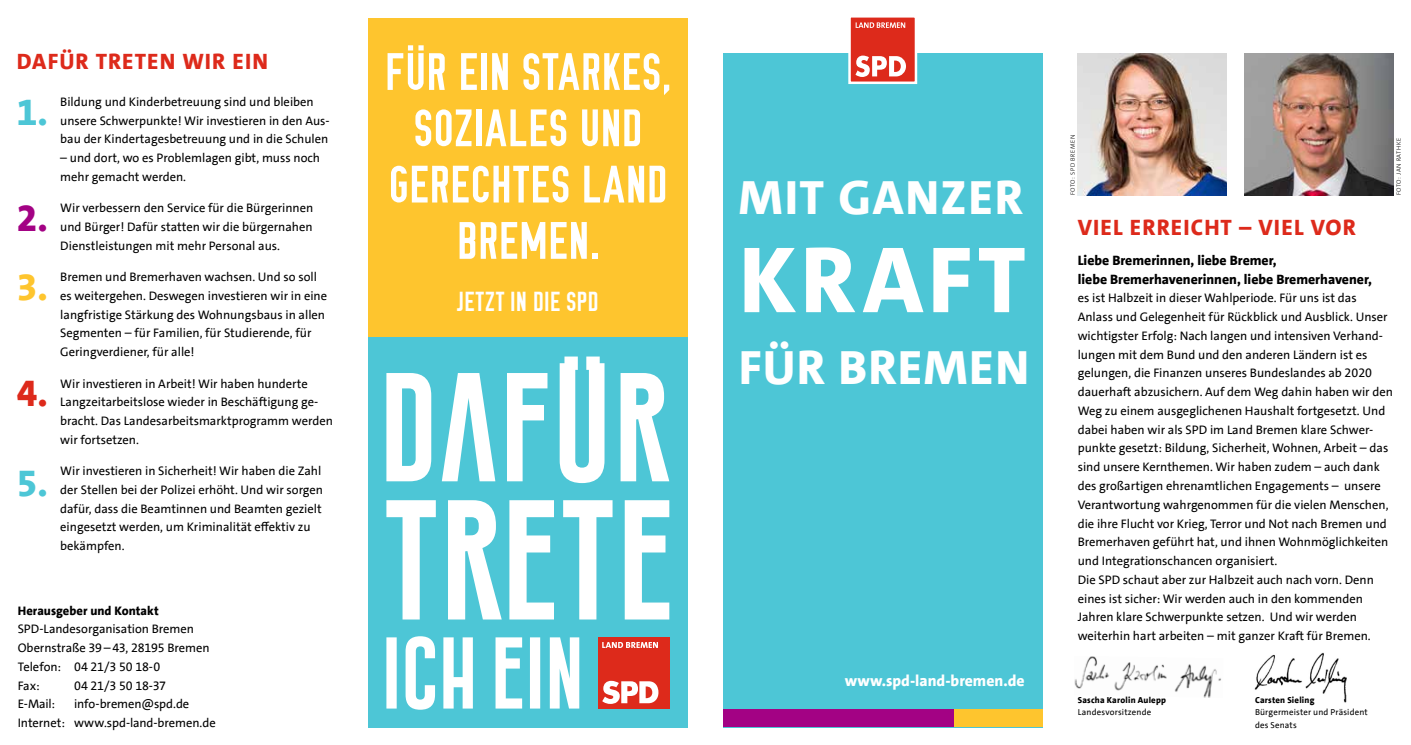
<style>
.page{position:relative;width:1411px;height:745px;background:#fff}
.page>*{position:absolute;margin:0;border:0;box-sizing:border-box;transform-origin:0 0}
.t1{font:800 95px "SPD The Sans";letter-spacing:.05em;color:#fff}
.t2{font:52.5px/56.2px "OSP DIN";letter-spacing:.02em;color:#fff;text-align:center}
.t3{font:800 48.75px "SPD The Sans";letter-spacing:.03em;color:#fff}
.t4{font:800 37.5px "SPD The Sans";color:#4dc6d6}
.t5{font:800 37.5px "SPD The Sans";color:#a30284}
.t6{font:800 37.5px "SPD The Sans";color:#fec52e}
.t7{font:800 37.5px "SPD The Sans";color:#dd2a1b}
.t8{font:27.5px "OSP DIN";letter-spacing:.02em;color:#fff}
.t9{font:800 22.5px "SPD The Sans";letter-spacing:.05em;color:#dd2a1b}
.t10{font:800 15.62px "SPD The Sans";color:#fff}
.t11{font:800 13.75px/18.8px "SPD The Sans";color:#000}
.t12{font:12.5px/18.8px "SPD The Sans";color:#000}
.t13{font:800 12.5px "SPD The Sans";letter-spacing:.005em;color:#000}
.t14{font:8.75px/12.5px "SPD The Sans";letter-spacing:.02em;color:#000}
.t15{font:800 8.75px "SPD The Sans";letter-spacing:.025em;color:#000}
.t16{font:300 6.25px "The Sans B3";letter-spacing:.075em;color:#000}
</style>
<div class="page">
<img style="left:1254px;top:652px;width:93px;height:51px">
<div style="left:369px;top:18px;width:318px;height:354px;background:#fec52e"></div>
<div style="left:723px;top:53px;width:319px;height:673px;background:#4dc6d6"></div>
<img style="left:1077px;top:53px;width:149px;height:142px">
<img style="left:1244px;top:53px;width:149px;height:142px">
<div style="left:369px;top:337px;width:318px;height:389px;background:#4dc6d6"></div>
<div style="left:723px;top:709px;width:319px;height:17px;background:#fec52e"></div>
<div style="left:723px;top:709px;width:230px;height:17px;background:#a30284"></div>
<svg style="left:848px;top:17px;width:70px;height:67px;background:#e5675c"></svg>
<svg style="left:386px;top:500px;width:283px;height:119px"></svg>
<div style="left:598px;top:637px;width:71px;height:71px;background:#dd2a1b"></div>
<svg style="left:602px;top:680px;width:56px;height:23px"></svg>
<svg style="left:602px;top:642px;width:56px;height:5px"></svg>
<svg style="left:386px;top:636px;width:193px;height:73px"></svg>
<svg style="left:386px;top:356px;width:283px;height:127px"></svg>
<img style="left:1074px;top:656px;width:147px;height:41px">
<h3 class="t9" style="left:17px;top:47px;width:252px">DAFÜR TRETEN WIR EIN</h3>
<h3 class="t4" style="left:17px;top:88px;width:33px">1.</h3>
<h3 class="t5" style="left:17px;top:194px;width:33px">2.</h3>
<h3 class="t6" style="left:17px;top:263px;width:33px">3.</h3>
<h3 class="t7" style="left:17px;top:369px;width:33px">4.</h3>
<h3 class="t4" style="left:17px;top:459px;width:33px">5.</h3>
<p class="t12" style="left:60px;top:92px;width:271px">Bildung und Kinderbetreuung sind und bleiben unsere Schwerpunkte! Wir investieren in den Aus&shy;bau der Kindertagesbetreuung und in die Schulen</p>
<p class="t12" style="left:60px;top:149px;width:261px">– und dort, wo es Problemlagen gibt, muss noch mehr gemacht werden.</p>
<p class="t12" style="left:60px;top:199px;width:254px;text-align:justify">Wir verbessern den Service für die Bürgerinnen und Bürger! Dafür statten wir die bürgernahen Dienstleistungen mit mehr Personal aus.</p>
<p class="t12" style="left:60px;top:267px;width:268px">Bremen und Bremerhaven wachsen. Und so soll es weitergehen. Deswegen investieren wir in eine langfristige Stärkung des Wohnungsbaus in allen Segmenten – für Familien, für Studierende, für Geringverdiener, für alle!</p>
<p class="t12" style="left:60px;top:374px;width:274px">Wir investieren in Arbeit! Wir haben hunderte Langzeitarbeitslose wieder in Beschäftigung ge&shy;bracht. Das Landesarbeitsmarktprogramm werden wir fortsetzen.</p>
<p class="t12" style="left:60px;top:461px;width:264px">Wir investieren in Sicherheit! Wir haben die Zahl der Stellen bei der Polizei erhöht. Und wir sorgen dafür, dass die Beamtinnen und Beamten gezielt eingesetzt werden, um Kriminalität effektiv zu bekämpfen.</p>
<p class="t13" style="left:18px;top:602px;width:143px">Herausgeber und Kontakt</p>
<p class="t12" style="left:18px;top:619px;width:193px">SPD-Landesorganisation Bremen<br>Obernstraße 39 – 43, 28195 Bremen<br>Telefon: 04 21/3 50 18-0<br>Fax:</p>
<p class="t12" style="left:74px;top:675px;width:94px">04 21/3 50 18-37</p>
<p class="t12" style="left:18px;top:694px;width:199px;text-indent:56px">info-bremen@spd.de<br>Internet: www.spd-land-bremen.de</p>
<p class="t12" style="left:18px;top:694px;width:39px">E-Mail:</p>
<h2 class="t2" style="left:385px;top:45px;width:288px">FÜR EIN STARKES,<br>SOZIALES UND<br>GERECHTES LAND<br>BREMEN.</h2>
<h3 class="t8" style="left:458px;top:288px;width:142px">JETZT IN DIE SPD</h3>
<h3 class="t3" style="left:738px;top:166px;width:286px">MIT GANZER</h3>
<h1 class="t1" style="left:738px;top:219px;width:288px">KRAFT</h1>
<h3 class="t3" style="left:738px;top:336px;width:291px">FÜR BREMEN</h3>
<p class="t10" style="left:844px;top:669px;width:181px">www.spd-land-bremen.de</p>
<p class="t16" style="left:1069px;top:195px;width:62px;rotate:-90deg">FOTO: SPD BREMEN</p>
<p class="t16" style="left:1395px;top:195px;width:59px;rotate:-90deg">FOTO: JAN RATHKE</p>
<h3 class="t9" style="left:1077px;top:213px;width:280px">VIEL ERREICHT – VIEL VOR</h3>
<p class="t11" style="left:1077px;top:250px;width:296px">Liebe Bremerinnen, liebe Bremer,<br>liebe Bremerhavenerinnen, liebe Bremerhavener,</p>
<p class="t12" style="left:1077px;top:288px;width:317px">es ist Halbzeit in dieser Wahlperiode. Für uns ist das Anlass und Gelegenheit für Rückblick und Ausblick. Unser wichtigster Erfolg: Nach langen und intensiven Verhand&shy;lungen mit dem Bund und den anderen Ländern ist es gelungen, die Finanzen unseres Bundeslandes ab 2020 dauerhaft abzusichern. Auf dem Weg dahin haben wir den Weg zu einem ausgeglichenen Haushalt fortgesetzt. Und dabei haben wir als SPD im Land Bremen klare Schwer&shy;punkte gesetzt: Bildung, Sicherheit, Wohnen, Arbeit – das sind unsere Kernthemen. Wir haben zudem – auch dank des großartigen ehrenamtlichen Engagements – unsere Verantwortung wahrgenommen für die vielen Menschen, die ihre Flucht vor Krieg, Terror und Not nach Bremen und Bremerhaven geführt hat, und ihnen Wohnmöglichkeiten und Integrationschancen organisiert.<br>Die SPD schaut aber zur Halbzeit auch nach vorn. Denn eines ist sicher: Wir werden auch in den kommenden Jahren klare Schwerpunkte setzen. Und wir werden weiterhin hart arbeiten – mit ganzer Kraft für Bremen.</p>
<p class="t15" style="left:1077px;top:693px;width:90px">Sascha Karolin Aulepp</p>
<p class="t14" style="left:1077px;top:705px;width:75px">Landesvorsitzende</p>
<p class="t15" style="left:1254px;top:693px;width:61px">Carsten Sieling</p>
<p class="t14" style="left:1254px;top:705px;width:114px">Bürgermeister und Präsident des Senats</p>
</div>
